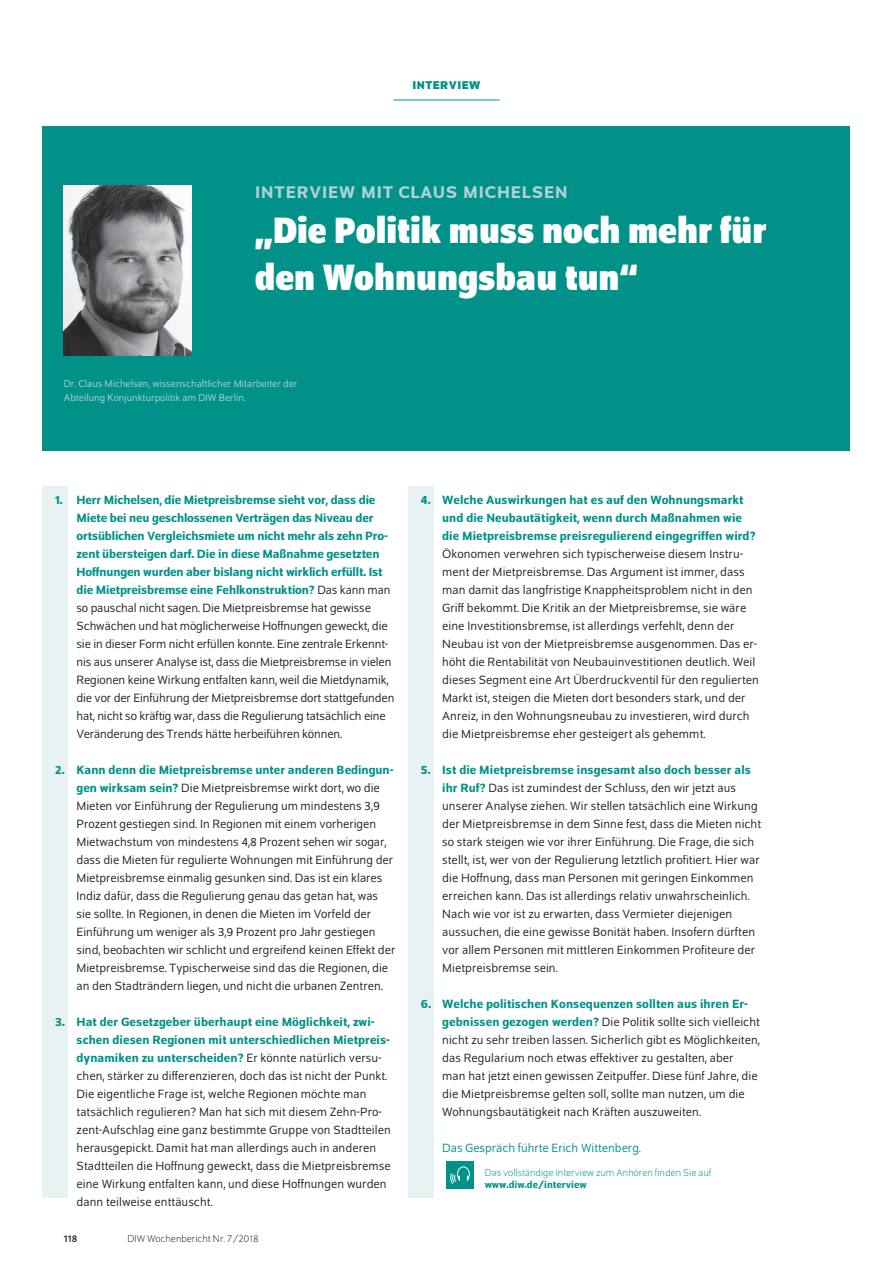
<style>
.page{position:relative;width:893px;height:1263px;background:#fff}
.page>*{position:absolute;margin:0;border:0;box-sizing:border-box;transform-origin:0 0}
.t1{font:700 semi-condensed 39px/46.8px "Schumpeter";color:#fff}
.t2{font:500 18px "Schumpeter";letter-spacing:.05em;color:#afd3d2}
.t3{font:12.75px/18px "Schumpeter Blond";letter-spacing:.005em;color:#231f20}
.t4{font:500 12.75px/18px "Schumpeter";letter-spacing:.005em;color:#009188}
.t5{font:12.75px "Schumpeter Blond";color:#009188}
.t6{font:700 12px "Schumpeter";letter-spacing:.04em;color:#009188}
.t7{font:10.5px/13.5px "Schumpeter Blond";color:#afd3d2}
.t8{font:300 10.5px "Schumpeter";color:#009188}
.t9{font:300 10.5px "Schumpeter";color:#231f20}
.t10{font:500 10.5px "Schumpeter";color:#009188}
.t11{font:10.5px "Schumpeter";color:#231f20}
.s1{font-family:"Schumpeter Blond";font-weight:400;color:#231f20}
.s2{font-family:"Schumpeter";font-weight:500;color:#009188}
</style>
<div class="page">
<div style="left:408px;top:486px;width:26px;height:711px;background:#e9f2f2"></div>
<div style="left:43px;top:486px;width:25px;height:711px;background:#e9f2f2"></div>
<div style="left:446px;top:1161px;width:27px;height:27px;background:#009188"></div>
<svg style="left:450px;top:1166px;width:20px;height:18px"></svg>
<div style="left:43px;top:126px;width:807px;height:324px;background:#009188"></div>
<hr style="left:393px;top:100px;width:107px;height:1px;background:#009188">
<img style="left:64px;top:186px;width:127px;height:170px">
<p class="t6" style="left:412px;top:79px;width:70px">INTERVIEW</p>
<h2 class="t2" style="left:255px;top:183px;width:314px">INTERVIEW MIT CLAUS MICHELSEN</h2>
<h1 class="t1" style="left:255px;top:207px;width:513px">„Die Politik muss noch mehr für den Wohnungsbau tun“</h1>
<p class="t7" style="left:64px;top:377px;width:235px">Dr. Claus Michelsen, wissenschaftlicher Mitarbeiter der<br>Abteilung Konjunkturpolitik am DIW Berlin.</p>
<p class="t4" style="left:77px;top:491px;width:316px;text-indent:-21px">1. Herr Michelsen, die Mietpreisbremse sieht vor, dass die Miete bei neu geschlossenen Verträgen das Niveau der ortsüblichen Vergleichsmiete um nicht mehr als zehn Pro&shy;zent übersteigen darf. Die in diese Maßnahme gesetzten Hoffnungen wurden aber bislang nicht wirklich erfüllt. Ist die Mietpreisbremse eine Fehlkonstruktion? <span class="s1">Das kann man</span></p>
<p class="t3" style="left:77px;top:599px;width:320px">so pauschal nicht sagen. Die Mietpreisbremse hat gewisse Schwächen und hat möglicherweise Hoffnungen geweckt, die sie in dieser Form nicht erfüllen konnte. Eine zentrale Erkennt&shy;nis aus unserer Analyse ist, dass die Mietpreisbremse in vielen Regionen keine Wirkung entfalten kann, weil die Mietdynamik, die vor der Einführung der Mietpreisbremse dort stattgefunden hat, nicht so kräftig war, dass die Regulierung tatsächlich eine Veränderung des Trends hätte herbeiführen können.</p>
<p class="t4" style="left:55px;top:761px;width:340px">2. Kann denn die Mietpreisbremse unter anderen Bedingun-</p>
<p class="t3" style="left:77px;top:779px;width:320px"><span class="s2">gen wirksam sein?</span> Die Mietpreisbremse wirkt dort, wo die Mieten vor Einführung der Regulierung um mindestens 3,9<br>Prozent gestiegen sind. In Regionen mit einem vorherigen Mietwachstum von mindestens 4,8 Prozent sehen wir sogar, dass die Mieten für regulierte Wohnungen mit Einführung der Mietpreisbremse einmalig gesunken sind. Das ist ein klares Indiz dafür, dass die Regulierung genau das getan hat, was sie sollte. In Regionen, in denen die Mieten im Vorfeld der Einführung um weniger als 3,9 Prozent pro Jahr gestiegen sind, beobachten wir schlicht und ergreifend keinen Effekt der Mietpreisbremse. Typischerweise sind das die Regionen, die an den Stadträndern liegen, und nicht die urbanen Zentren.</p>
<p class="t4" style="left:77px;top:1013px;width:315px;text-indent:-21px">3. Hat der Gesetzgeber überhaupt eine Möglichkeit, zwi&shy;schen diesen Regionen mit unterschiedlichen Mietpreis&shy;dynamiken zu unterscheiden? <span class="s1">Er könnte natürlich versu-</span></p>
<p class="t3" style="left:77px;top:1067px;width:316px">chen, stärker zu differenzieren, doch das ist nicht der Punkt.<br>Die eigentliche Frage ist, welche Regionen möchte man tatsächlich regulieren? Man hat sich mit diesem Zehn-Pro&shy;zent-Aufschlag eine ganz bestimmte Gruppe von Stadtteilen herausgepickt. Damit hat man allerdings auch in anderen Stadtteilen die Hoffnung geweckt, dass die Mietpreisbremse eine Wirkung entfalten kann, und diese Hoffnungen wurden dann teilweise enttäuscht.</p>
<p class="t11" style="left:64px;top:1233px;width:15px">118</p>
<p class="t9" style="left:128px;top:1234px;width:133px">DIW Wochenbericht Nr. 7/2018</p>
<p class="t4" style="left:442px;top:491px;width:315px;text-indent:-21px">4. Welche Auswirkungen hat es auf den Wohnungsmarkt und die Neubautätigkeit, wenn durch Maßnahmen wie die Mietpreisbremse preisregulierend eingegriffen wird?</p>
<p class="t3" style="left:442px;top:545px;width:318px">Ökonomen verwehren sich typischerweise diesem Instru&shy;ment der Mietpreisbremse. Das Argument ist immer, dass man damit das langfristige Knappheitsproblem nicht in den Griff bekommt. Die Kritik an der Mietpreisbremse, sie wäre eine Investitionsbremse, ist allerdings verfehlt, denn der Neubau ist von der Mietpreisbremse ausgenommen. Das er&shy;höht die Rentabilität von Neubauinvestitionen deutlich. Weil dieses Segment eine Art Überdruckventil für den regulierten Markt ist, steigen die Mieten dort besonders stark, und der Anreiz, in den Wohnungsneubau zu investieren, wird durch die Mietpreisbremse eher gesteigert als gehemmt.</p>
<p class="t4" style="left:421px;top:761px;width:331px">5. Ist die Mietpreisbremse insgesamt also doch besser als</p>
<p class="t3" style="left:442px;top:779px;width:320px"><span class="s2">ihr Ruf?</span> Das ist zumindest der Schluss, den wir jetzt aus unserer Analyse ziehen. Wir stellen tatsächlich eine Wirkung der Mietpreisbremse in dem Sinne fest, dass die Mieten nicht so stark steigen wie vor ihrer Einführung. Die Frage, die sich stellt, ist, wer von der Regulierung letztlich profitiert. Hier war die Hoffnung, dass man Personen mit geringen Einkommen erreichen kann. Das ist allerdings relativ unwahrscheinlich.<br>Nach wie vor ist zu erwarten, dass Vermieter diejenigen aussuchen, die eine gewisse Bonität haben. Insofern dürften vor allem Personen mit mittleren Einkommen Profiteure der Mietpreisbremse sein.</p>
<p class="t4" style="left:421px;top:995px;width:329px">6. Welche politischen Konsequenzen sollten aus ihren Er-</p>
<p class="t3" style="left:442px;top:1013px;width:319px"><span class="s2">gebnissen gezogen werden?</span> Die Politik sollte sich vielleicht nicht zu sehr treiben lassen. Sicherlich gibt es Möglichkeiten, das Regularium noch etwas effektiver zu gestalten, aber man hat jetzt einen gewissen Zeitpuffer. Diese fünf Jahre, die die Mietpreisbremse gelten soll, sollte man nutzen, um die Wohnungsbautätigkeit nach Kräften auszuweiten.</p>
<p class="t5" style="left:442px;top:1142px;width:200px">Das Gespräch führte Erich Wittenberg.</p>
<p class="t8" style="left:485px;top:1167px;width:228px">Das vollständige Interview zum Anhören finden Sie auf</p>
<p class="t10" style="left:485px;top:1179px;width:103px">www.diw.de/interview</p>
</div>
